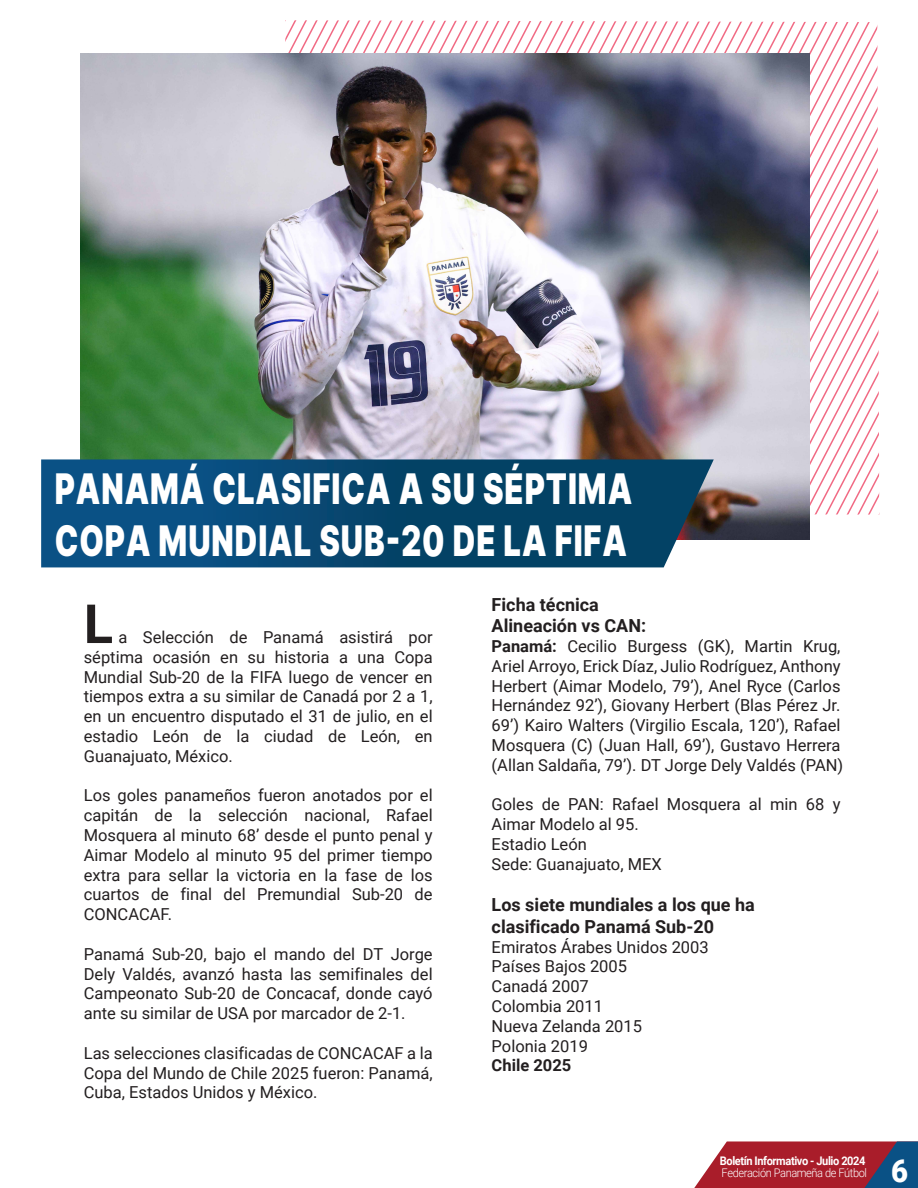
<style>
.page{position:relative;width:918px;height:1188px;background:#fff}
.page>*{position:absolute;margin:0;border:0;box-sizing:border-box;transform-origin:0 0}
.t1{font:700 54px "Roboto";color:#231f20}
.t2{font:900 42.15px/52.5px "Inter";letter-spacing:.03em;color:#fff;scale:.73 1}
.t3{font:900 31.5px "Roboto";color:#fff;scale:.93 1}
.t4{font:700 18px/21.6px "Roboto";color:#231f20}
.t5{font:16.5px/19.8px "Roboto";color:#231f20;text-align:justify}
.t6{font:700 16.5px "Roboto";color:#231f20}
.t7{font:700 11.85px "Roboto";letter-spacing:-.035em;color:#fff;scale:.93 1}
.t8{font:300 11.85px "Roboto";letter-spacing:-.035em;color:#fff;scale:.93 1}
.s1{font-weight:700}
</style>
<div class="page">
<svg style="left:694px;top:1141px;width:224px;height:47px;background:#96384a"></svg>
<svg style="left:285px;top:20px;width:594px;height:495px"></svg>
<img style="left:80px;top:54px;width:729px;height:486px">
<svg style="left:41px;top:459px;width:673px;height:108px;background:#0c4b73"></svg>
<h2 class="t2" style="left:55px;top:461px;width:793px">PANAMÁ CLASIFICA A SU SÉPTIMA<br>COPA MUNDIAL SUB-20 DE LA FIFA</h2>
<h1 class="t1" style="left:84px;top:586px;width:31px">L</h1>
<p class="t5" style="left:84px;top:627px;width:350px;text-indent:35px">a Selección de Panamá asistirá por séptima ocasión en su historia a una Copa Mundial Sub-20 de la FIFA luego de vencer en tiempos extra a su similar de Canadá por 2 a 1, en un encuentro disputado el 31 de julio, en el estadio León de la ciudad de León, en Guanajuato, México.</p>
<p class="t5" style="left:84px;top:785px;width:350px">Los goles panameños fueron anotados por el capitán de la selección nacional, Rafael Mosquera al minuto 68’ desde el punto penal y Aimar Modelo al minuto 95 del primer tiempo extra para sellar la victoria en la fase de los cuartos de final del Premundial Sub-20 de CONCACAF.</p>
<p class="t5" style="left:84px;top:943px;width:350px">Panamá Sub-20, bajo el mando del DT Jorge Dely Valdés, avanzó hasta las semifinales del Campeonato Sub-20 de Concacaf, donde cayó ante su similar de USA por marcador de 2-1.</p>
<p class="t5" style="left:84px;top:1042px;width:350px">Las selecciones clasificadas de CONCACAF a la Copa del Mundo de Chile 2025 fueron: Panamá, Cuba, Estados Unidos y México.</p>
<p class="t4" style="left:492px;top:593px;width:156px">Ficha técnica<br>Alineación vs CAN:</p>
<p class="t5" style="left:492px;top:636px;width:353px;text-align:left"><span class="s1">Panamá:</span> Cecilio Burgess (GK), Martin Krug, Ariel Arroyo, Erick Díaz, Julio Rodríguez, Anthony Herbert (Aimar Modelo, 79’), Anel Ryce (Carlos Hernández 92’), Giovany Herbert (Blas Pérez Jr.<br>69’) Kairo Walters (Virgilio Escala, 120’), Rafael Mosquera (C) (Juan Hall, 69’), Gustavo Herrera (Allan Saldaña, 79’). DT Jorge Dely Valdés (PAN)</p>
<p class="t5" style="left:492px;top:794px;width:350px;text-align:left">Goles de PAN: Rafael Mosquera al min 68 y<br>Aimar Modelo al 95.<br>Estadio León<br>Sede: Guanajuato, MEX</p>
<p class="t4" style="left:492px;top:893px;width:265px">Los siete mundiales a los que ha clasificado Panamá Sub-20</p>
<p class="t5" style="left:492px;top:936px;width:219px;text-align:left">Emiratos Árabes Unidos 2003<br>Países Bajos 2005<br>Canadá 2007<br>Colombia 2011<br>Nueva Zelanda 2015<br>Polonia 2019</p>
<p class="t6" style="left:492px;top:1054px;width:81px">Chile 2025</p>
<p class="t7" style="left:720px;top:1152px;width:158px">Boletín Informativo - Julio 2024</p>
<p class="t8" style="left:722px;top:1165px;width:158px">Federación Panameña de Fútbol</p>
<h3 class="t3" style="left:891px;top:1149px;width:20px">6</h3>
</div>
